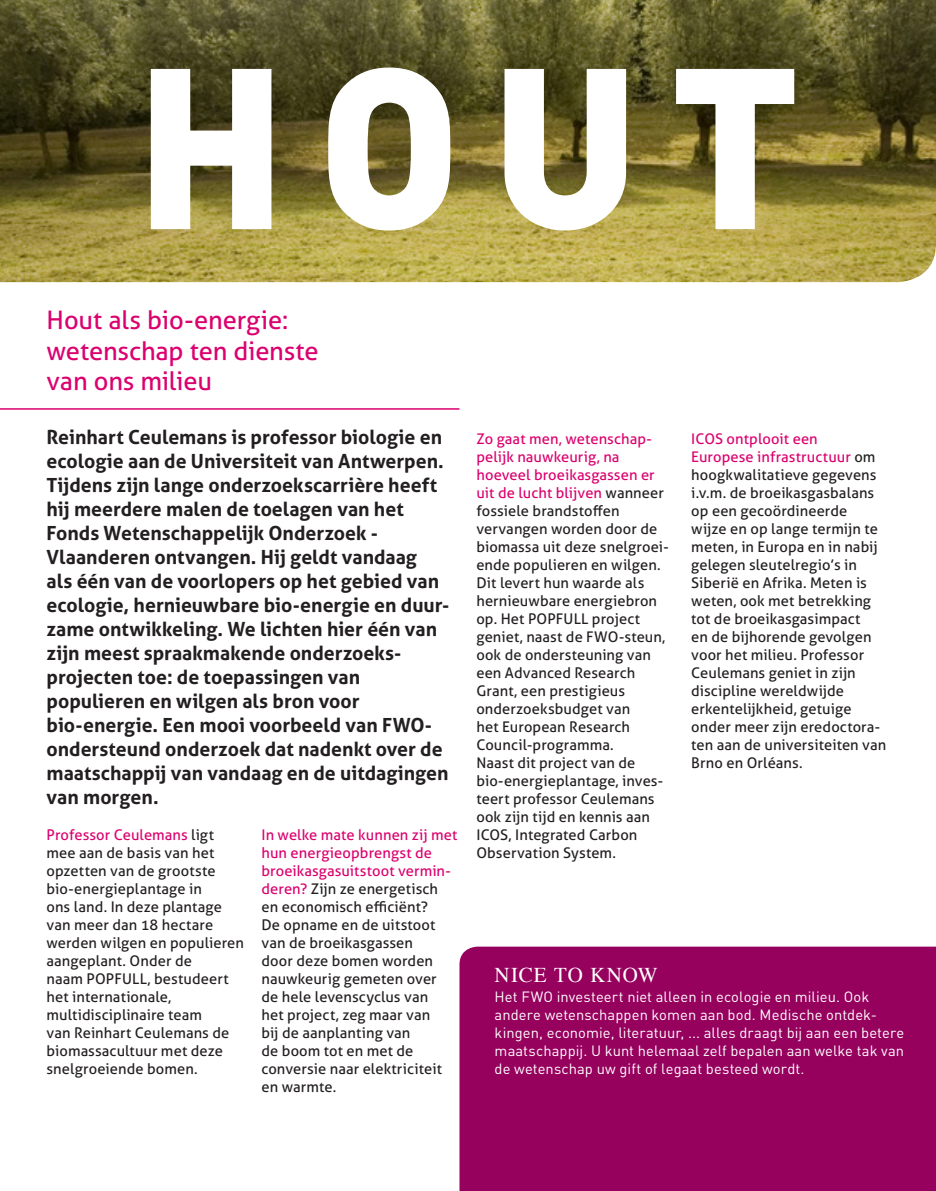
<style>
.page{position:relative;width:936px;height:1191px;background:#fff}
.page>*{position:absolute;margin:0;border:0;box-sizing:border-box;transform-origin:0 0}
.t1{font:900 225px "DIN";color:#fff}
.t2{font:25.5px/30.6px "Aller";letter-spacing:-.005em;color:#db026f}
.t3{font:21px "Times";letter-spacing:.045em;color:#fff}
.t4{font:700 19.5px/24px "Aller";color:#231f20}
.t5{font:14.7px/18px "Aller";letter-spacing:.005em;color:#231f20}
.t6{font:14.7px/18px "DIN";letter-spacing:.005em;color:#fff}
.s1{color:#db026f}
</style>
<div class="page">
<img style="left:935px;top:0;width:1px;height:1191px">
<img style="left:0;top:0;width:935px;height:282px">
<div style="left:459px;top:946px;width:476px;height:245px;background:#97015e"></div>
<hr style="left:0;top:408px;width:459px;height:2px;background:#db026f">
<h1 class="t1" style="left:135px;top:-3px;width:668px">hout</h1>
<h2 class="t2" style="left:47px;top:305px;width:273px">Hout als bio-energie: wetenschap ten dienste van ons milieu</h2>
<p class="t4" style="left:47px;top:425px;width:404px">Reinhart Ceulemans is professor biologie en ecologie aan de Universiteit van Antwerpen.<br>Tijdens zijn lange onderzoekscarrière heeft hij meerdere malen de toelagen van het Fonds Wetenschappelijk Onderzoek - Vlaanderen ontvangen. Hij geldt vandaag<br>als één van de voorlopers op het gebied van ecologie, hernieuwbare bio-energie en duur&shy;zame ontwikkeling. We lichten hier één van zijn meest spraakmakende onderzoeks&shy;projecten toe: de toepassingen van populieren en wilgen als bron voor bio-energie. Een mooi voorbeeld van FWO&shy;ondersteund onderzoek dat nadenkt over de maatschappij van vandaag en de uitdagingen van morgen.</p>
<p class="t5" style="left:47px;top:826px;width:199px"><span class="s1">Professor Ceulemans</span> ligt mee aan de basis van het opzetten van de grootste bio-energieplantage in<br>ons land. In deze plantage van meer dan 18 hectare werden wilgen en populieren aangeplant. Onder de<br>naam POPFULL, bestudeert het internationale, multidisciplinaire team<br>van Reinhart Ceulemans de biomassacultuur met deze snelgroeiende bomen.</p>
<p class="t5" style="left:261px;top:826px;width:197px"><span class="s1">In welke mate kunnen zij met hun energieopbrengst de broeikasgasuitstoot vermin&shy;deren?</span> Zijn ze energetisch en economisch efficiënt?<br>De opname en de uitstoot van de broeikasgassen<br>door deze bomen worden nauwkeurig gemeten over<br>de hele levenscyclus van<br>het project, zeg maar van<br>bij de aanplanting van<br>de boom tot en met de conversie naar elektriciteit en warmte.</p>
<p class="t5" style="left:476px;top:430px;width:194px"><span class="s1">Zo gaat men, wetenschap&shy;pelijk nauwkeurig, na hoeveel broeikasgassen er uit de lucht blijven</span> wanneer fossiele brandstoffen vervangen worden door de biomassa uit deze snelgroei&shy;ende populieren en wilgen.<br>Dit levert hun waarde als hernieuwbare energiebron op. Het POPFULL project geniet, naast de FWO-steun, ook de ondersteuning van een Advanced Research<br>Grant, een prestigieus onderzoeksbudget van<br>het European Research<br>Council-programma.<br>Naast dit project van de bio-energieplantage, inves&shy;teert professor Ceulemans ook zijn tijd en kennis aan<br>ICOS, Integrated Carbon<br>Observation System.</p>
<p class="t5" style="left:691px;top:429px;width:196px"><span class="s1">ICOS ontplooit een<br>Europese infrastructuur</span> om hoogkwalitatieve gegevens i.v.m. de broeikasgasbalans op een gecoördineerde wijze en op lange termijn te meten, in Europa en in nabij gelegen sleutelregio’s in<br>Siberië en Afrika. Meten is weten, ook met betrekking tot de broeikasgasimpact<br>en de bijhorende gevolgen voor het milieu. Professor<br>Ceulemans geniet in zijn discipline wereldwijde erkentelijkheid, getuige onder meer zijn eredoctora&shy;ten aan de universiteiten van<br>Brno en Orléans.</p>
<h3 class="t3" style="left:494px;top:955px;width:164px">NICE TO KNOW</h3>
<p class="t6" style="left:494px;top:987px;width:411px">Het FWO investeert niet alleen in ecologie en milieu. Ook andere wetenschappen komen aan bod. Medische ontdek&shy;kingen, economie, literatuur, ... alles draagt bij aan een betere maatschappij. U kunt helemaal zelf bepalen aan welke tak van de wetenschap uw gift of legaat besteed wordt.</p>
</div>
